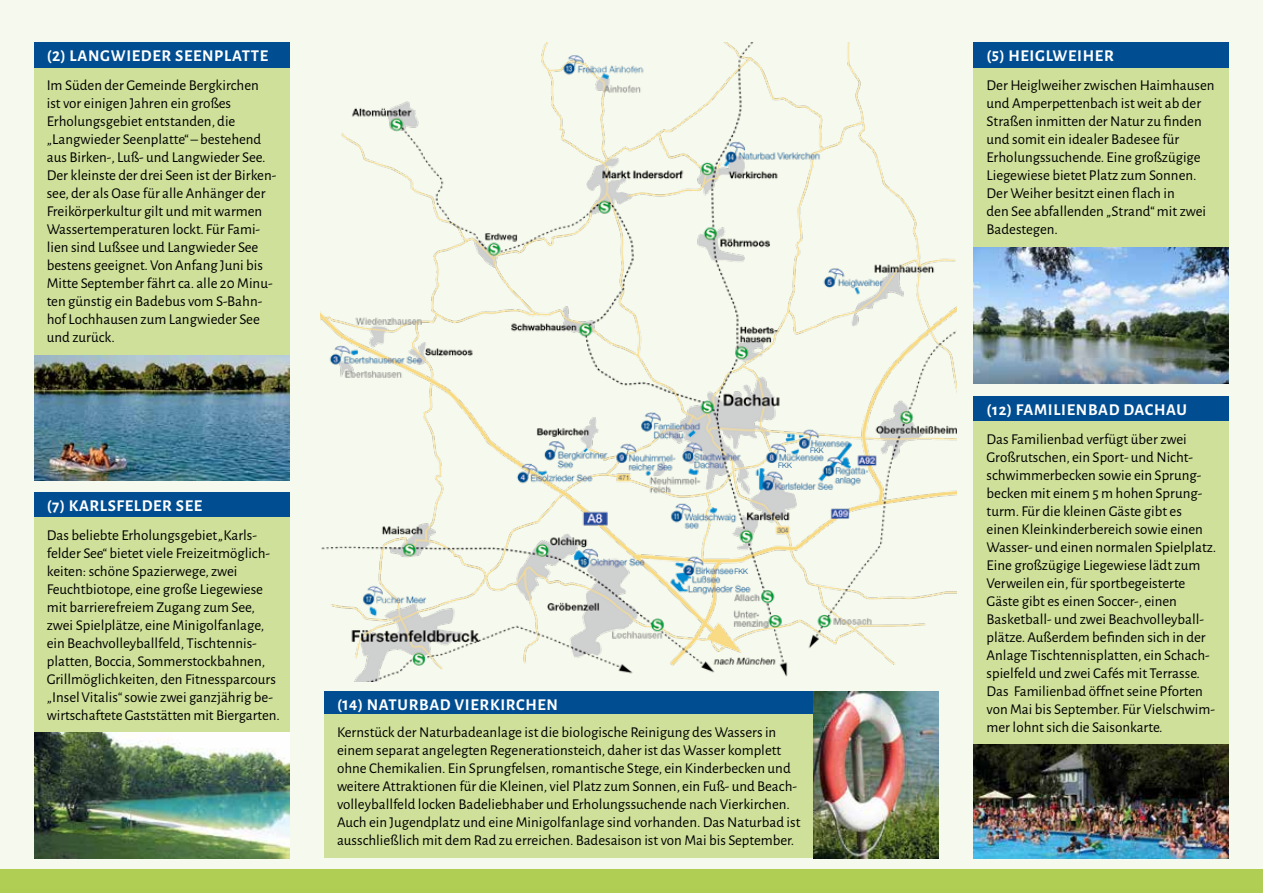
<style>
.page{position:relative;width:1263px;height:893px;background:#f6f9ed}
.page>*{position:absolute;margin:0;border:0;box-sizing:border-box;transform-origin:0 0}
.t1{font:700 16.5px "Alegreya Sans";letter-spacing:.04em;color:#fff}
.t2{font:15px/18px "Alegreya Sans";color:#000}
.t3{font:300 7.5px "Helvetica Neue";color:#004e91}
</style>
<div class="page">
<div style="left:0;top:870px;width:1263px;height:23px;background:#b0cd54"></div>
<img style="left:321px;top:43px;width:635px;height:638px">
<div style="left:34px;top:43px;width:255px;height:25px;background:#004e91"></div>
<div style="left:324px;top:691px;width:489px;height:25px;background:#004e91"></div>
<div style="left:974px;top:43px;width:255px;height:25px;background:#004e91"></div>
<div style="left:34px;top:492px;width:255px;height:25px;background:#004e91"></div>
<div style="left:974px;top:396px;width:255px;height:25px;background:#004e91"></div>
<div style="left:34px;top:68px;width:255px;height:287px;background:#cfe09a"></div>
<div style="left:974px;top:68px;width:255px;height:179px;background:#cfe09a"></div>
<div style="left:324px;top:715px;width:489px;height:143px;background:#cfe09a"></div>
<div style="left:34px;top:517px;width:255px;height:216px;background:#cfe09a"></div>
<div style="left:974px;top:421px;width:255px;height:324px;background:#cfe09a"></div>
<img style="left:34px;top:355px;width:255px;height:125px">
<img style="left:34px;top:733px;width:255px;height:126px">
<img style="left:974px;top:247px;width:255px;height:136px">
<img style="left:813px;top:691px;width:126px;height:168px">
<img style="left:974px;top:745px;width:255px;height:114px">
<p class="t1" style="left:47px;top:44px;width:223px">(2) LANGWIEDER SEENPLATTE</p>
<p class="t1" style="left:986px;top:44px;width:129px">(5) HEIGLWEIHER</p>
<p class="t2" style="left:47px;top:76px;width:231px">Im Süden der Gemeinde Bergkirchen ist vor einigen Jahren ein großes Erholungsgebiet entstanden, die „Langwieder Seenplatte“ – bestehend aus Birken-, Luß- und Langwieder See.<br>Der kleinste der drei Seen ist der Birken&shy;see, der als Oase für alle Anhänger der Freikörperkultur gilt und mit warmen Wassertemperaturen lockt. Für Fami&shy;lien sind Lußsee und Langwieder See bestens geeignet. Von Anfang Juni bis Mitte September fährt ca. alle 20 Minu&shy;ten günstig ein Badebus vom S-Bahn&shy;hof Lochhausen zum Langwieder See und zurück.</p>
<p class="t2" style="left:986px;top:76px;width:229px">Der Heiglweiher zwischen Haimhausen und Amperpettenbach ist weit ab der Straßen inmitten der Natur zu finden und somit ein idealer Badesee für Erholungssuchende. Eine großzügige Liegewiese bietet Platz zum Sonnen.<br>Der Weiher besitzt einen flach in<br>den See abfallenden „Strand“ mit zwei Badestegen.</p>
<p class="t1" style="left:47px;top:493px;width:157px">(7) KARLSFELDER SEE</p>
<p class="t2" style="left:47px;top:525px;width:235px">Das beliebte Erholungsgebiet „Karls&shy;felder See“ bietet viele Freizeitmöglich&shy;keiten: schöne Spazierwege, zwei Feuchtbiotope, eine große Liegewiese mit barrierefreiem Zugang zum See, zwei Spielplätze, eine Minigolfanlage, ein Beachvolleyballfeld, Tischtennis&shy;platten, Boccia, Sommerstockbahnen, Grillmöglichkeiten, den Fitnessparcours „Insel Vitalis“ sowie zwei ganzjährig be&shy;wirtschaftete Gaststätten mit Biergarten.</p>
<p class="t3" style="left:778px;top:459px;width:15px">FKK</p>
<p class="t3" style="left:810px;top:444px;width:15px">FKK</p>
<p class="t3" style="left:734px;top:565px;width:15px">FKK</p>
<p class="t1" style="left:337px;top:692px;width:223px">(14) NATURBAD VIERKIRCHEN</p>
<p class="t2" style="left:337px;top:723px;width:465px">Kernstück der Naturbadeanlage ist die biologische Reinigung des Wassers in einem separat angelegten Regenerationsteich, daher ist das Wasser komplett ohne Chemikalien. Ein Sprungfelsen, romantische Stege, ein Kinderbecken und weitere Attraktionen für die Kleinen, viel Platz zum Sonnen, ein Fuß- und Beach&shy;volleyballfeld locken Badeliebhaber und Erholungssuchende nach Vierkirchen.<br>Auch ein Jugendplatz und eine Minigolfanlage sind vorhanden. Das Naturbad ist ausschließlich mit dem Rad zu erreichen. Badesaison ist von Mai bis September.</p>
<p class="t1" style="left:986px;top:397px;width:202px">(12) FAMILIENBAD DACHAU</p>
<p class="t2" style="left:986px;top:429px;width:231px">Das Familienbad verfügt über zwei Großrutschen, ein Sport- und Nicht&shy;schwimmerbecken sowie ein Sprung&shy;becken mit einem 5 m hohen Sprung&shy;turm. Für die kleinen Gäste gibt es einen Kleinkinderbereich sowie einen Wasser- und einen normalen Spielplatz.<br>Eine großzügige Liegewiese lädt zum Verweilen ein, für sportbegeisterte Gäste gibt es einen Soccer-, einen Basketball- und zwei Beachvolleyball&shy;plätze. Außerdem befinden sich in der Anlage Tischtennisplatten, ein Schach&shy;spielfeld und zwei Cafés mit Terrasse.<br>Das Familienbad öffnet seine Pforten von Mai bis September. Für Vielschwim&shy;mer lohnt sich die Saisonkarte.</p>
</div>
